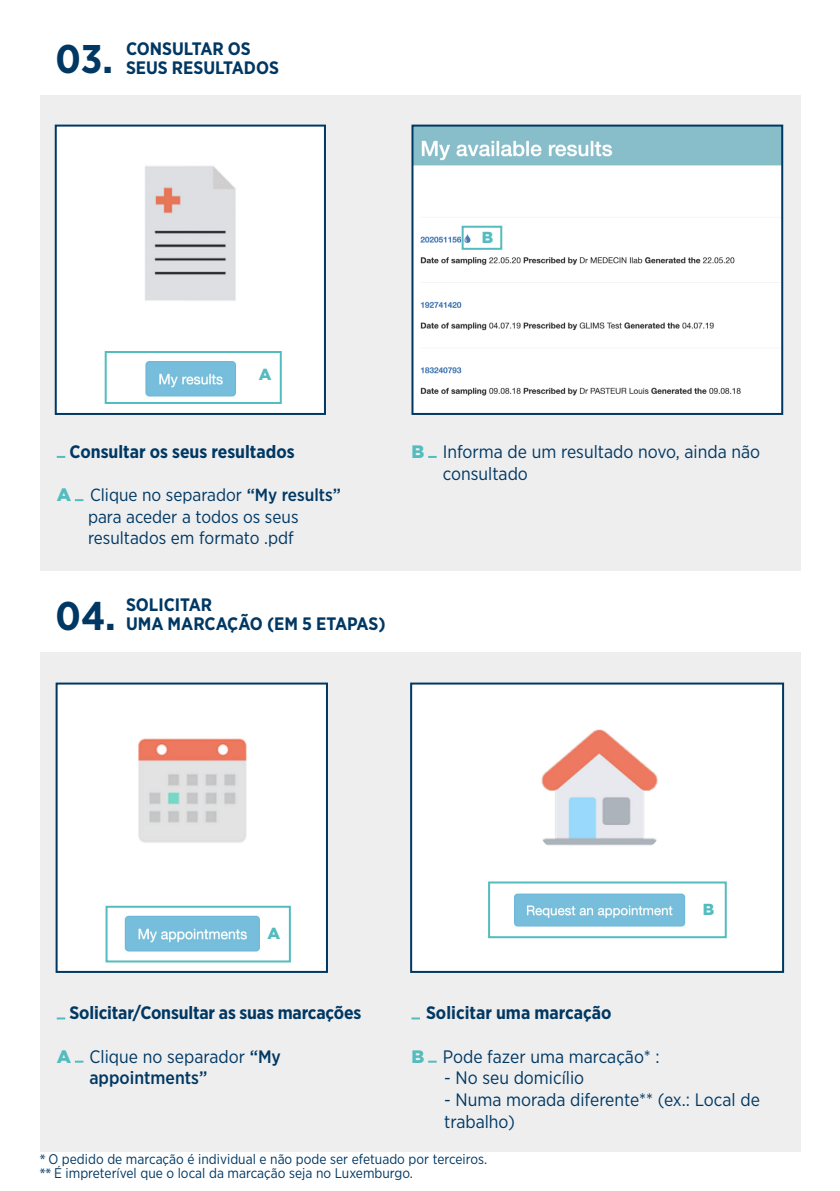
<style>
.page{position:relative;width:840px;height:1191px;background:#fff}
.page>*{position:absolute;margin:0;border:0;box-sizing:border-box;transform-origin:0 0}
.t1{font:700 40px "Gotham Narrow";color:#003863}
.t2{font:18px "Gotham Narrow";color:#003863}
.t3{font:700 18px "Gotham Narrow";color:#003863}
.t4{font:500 18px "Gotham Narrow";color:#003863}
.t5{font:17.6px "Gotham Narrow";color:#003863}
.t6{font:900 16px "Gotham";color:#54bcbe}
.t7{font:14px "Gotham Narrow";color:#003863}
.s1{font-family:"Gotham";font-weight:900;font-size:18px;color:#54bcbe}
.s2{font-weight:500}
.s3{font-family:"Gotham";font-weight:900;color:#54bcbe}
.s4{font-family:"Myriad Pro"}
</style>
<div class="page">
<div style="left:40px;top:95px;width:759px;height:475px;background:#eeeeef"></div>
<div style="left:40px;top:652px;width:759px;height:499px;background:#eeeeef"></div>
<svg style="left:411px;top:1017px;width:9px;height:2px"></svg>
<svg style="left:428px;top:1060px;width:8px;height:2px"></svg>
<svg style="left:428px;top:456px;width:8px;height:2px"></svg>
<svg style="left:57px;top:1017px;width:8px;height:2px"></svg>
<svg style="left:75px;top:1060px;width:8px;height:2px"></svg>
<svg style="left:57px;top:456px;width:8px;height:2px"></svg>
<svg style="left:75px;top:499px;width:8px;height:2px"></svg>
<div style="left:56px;top:126px;width:269px;height:288px;background:#fff"></div>
<img style="left:104px;top:166px;width:178px;height:238px">
<div style="left:55px;top:125px;width:271px;height:290px;border:2px solid #003863"></div>
<img style="left:414px;top:128px;width:365px;height:284px">
<div style="left:411px;top:125px;width:371px;height:290px;border:2px solid #003863"></div>
<div style="left:105px;top:351px;width:176px;height:53px;border:2px solid #54bcbe"></div>
<div style="left:461px;top:226px;width:41px;height:24px;border:2px solid #54bcbe"></div>
<div style="left:57px;top:683px;width:270px;height:289px;background:#fff"></div>
<img style="left:105px;top:738px;width:186px;height:225px">
<div style="left:56px;top:682px;width:272px;height:291px;border:2px solid #003863"></div>
<div style="left:411px;top:683px;width:371px;height:289px;background:#fff"></div>
<img style="left:488px;top:729px;width:239px;height:210px">
<div style="left:410px;top:682px;width:373px;height:291px;border:2px solid #003863"></div>
<div style="left:105px;top:905px;width:186px;height:57px;border:2px solid #54bcbe"></div>
<div style="left:509px;top:702px;width:180px;height:179px;border:15px solid #fff;border-radius:50%"></div>
<div style="left:488px;top:881px;width:238px;height:57px;border:2px solid #54bcbe"></div>
<p class="t1" style="left:56px;top:34px;width:59px">03.</p>
<p class="t3" style="left:126px;top:37px;width:126px">CONSULTAR OS</p>
<p class="t3" style="left:126px;top:56px;width:154px">SEUS RESULTADOS</p>
<p class="t6" style="left:481px;top:228px;width:13px">B</p>
<p class="t6" style="left:258px;top:365px;width:14px">A</p>
<p class="t3" style="left:69px;top:440px;width:226px">Consultar os seus resultados</p>
<p class="t5" style="left:57px;top:484px;width:285px"><span class="s1">A</span> Clique no separador <span class="s2">“My results”</span></p>
<p class="t5" style="left:88px;top:505px;width:212px">para aceder a todos os seus</p>
<p class="t5" style="left:88px;top:527px;width:207px">resultados em formato .pdf</p>
<p class="t1" style="left:56px;top:590px;width:62px">04.</p>
<p class="t3" style="left:126px;top:593px;width:88px">SOLICITAR</p>
<p class="t3" style="left:126px;top:612px;width:261px">UMA MARCAÇÃO (EM 5 ETAPAS)</p>
<p class="t2" style="left:411px;top:440px;width:350px"><span class="s3">B</span> Informa de um resultado novo, ainda não</p>
<p class="t2" style="left:442px;top:462px;width:87px">consultado</p>
<p class="t6" style="left:267px;top:924px;width:14px">A</p>
<p class="t3" style="left:69px;top:1001px;width:293px">Solicitar/Consultar as suas marcações</p>
<p class="t2" style="left:57px;top:1045px;width:226px"><span class="s3">A</span> Clique no separador <span class="s2">“My</span></p>
<p class="t4" style="left:89px;top:1066px;width:119px">appointments”</p>
<p class="t6" style="left:702px;top:899px;width:13px">B</p>
<p class="t3" style="left:426px;top:1001px;width:187px">Solicitar uma marcação</p>
<p class="t2" style="left:411px;top:1045px;width:249px"><span class="s3">B</span> Pode fazer uma marcação* :</p>
<p class="t2" style="left:444px;top:1066px;width:141px">- No seu domicílio</p>
<p class="t2" style="left:444px;top:1088px;width:317px">- Numa morada diferente** (ex.: Local de</p>
<p class="t2" style="left:444px;top:1110px;width:72px">trabalho)</p>
<p class="t7" style="left:40px;top:1150px;width:448px"><span class="s4">*</span> O pedido de marcação é individual e não pode ser efetuado por terceiros.</p>
<p class="t7" style="left:40px;top:1164px;width:374px"><span class="s4">**</span> É impreterível que o local da marcação seja no Luxemburgo.</p>
</div>
